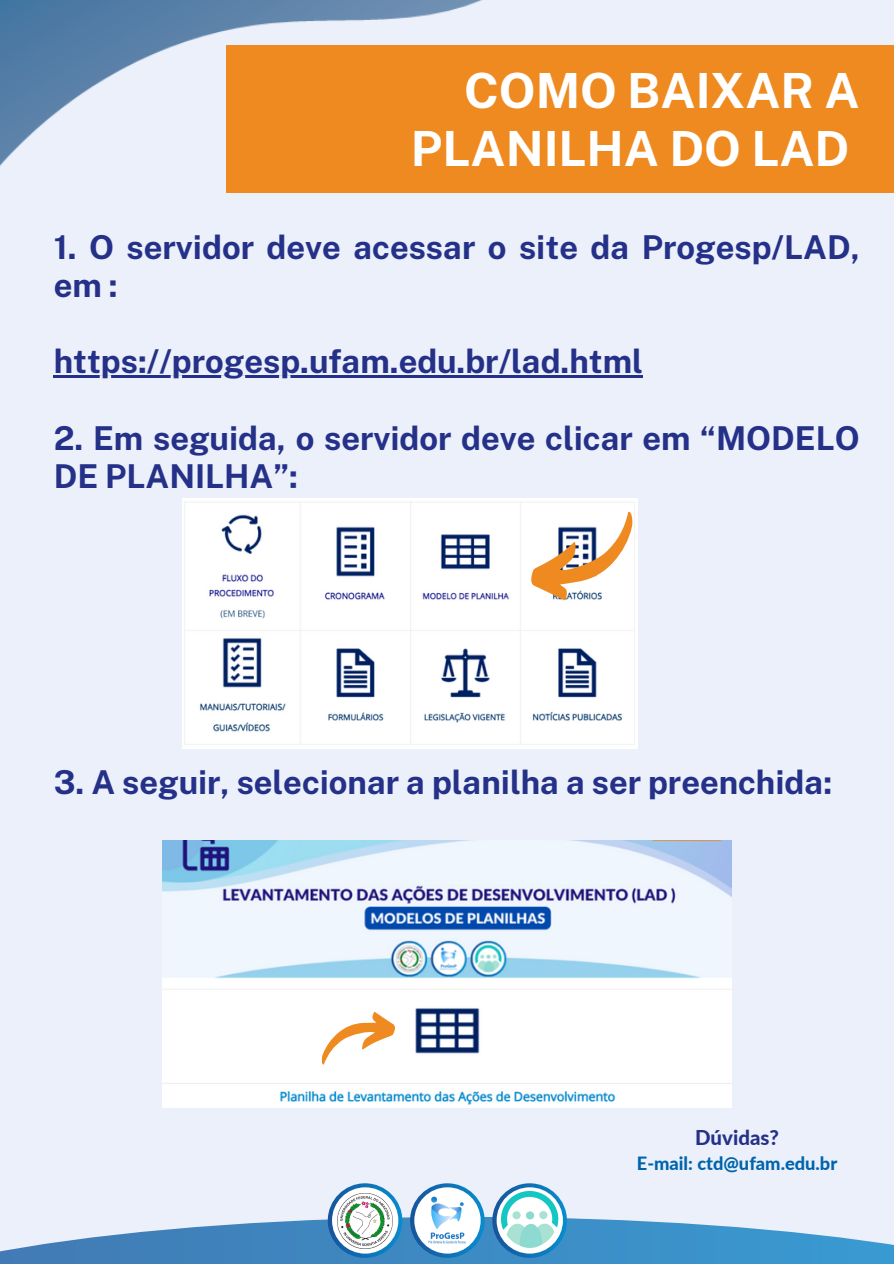
<style>
.page{position:relative;width:894px;height:1264px;background:#fff}
.page>*{position:absolute;margin:0;border:0;box-sizing:border-box;transform-origin:0 0}
.t1{font:700 48.45px/57.3px "Public Sans";color:#fff;text-align:right}
.t2{font:700 32.85px/38.2px "Public Sans";color:#253188}
.t3{font:800 20.4px "Lato";color:#253188}
.t4{font:800 18.3px "Lato";color:#0064ac}
</style>
<div class="page">
<div style="left:0;top:506px;width:893px;height:710px;background:#ebf0fa"></div>
<div style="left:0;top:0;width:893px;height:506px;background:#ebf0fa"></div>
<div style="left:226px;top:46px;width:667px;height:147px;background:#ef8a20"></div>
<hr style="left:54px;top:376px;width:588px;height:2px;background:#253188">
<svg style="left:0;top:1216px;width:893px;height:47px;background:#6ba5d1"></svg>
<svg style="left:327px;top:1183px;width:75px;height:74px"></svg>
<div style="left:332px;top:1187px;width:66px;height:66px;background:#fff;border-radius:50%"></div>
<svg style="left:410px;top:1183px;width:74px;height:74px"></svg>
<div style="left:414px;top:1187px;width:66px;height:66px;background:#fff;border-radius:50%"></div>
<svg style="left:492px;top:1183px;width:74px;height:74px"></svg>
<svg style="left:496px;top:1187px;width:66px;height:66px"></svg>
<img style="left:501px;top:1191px;width:57px;height:58px">
<img style="left:428px;top:1196px;width:37px;height:47px">
<img style="left:337px;top:1193px;width:55px;height:58px">
<img style="left:0;top:0;width:532px;height:253px">
<img style="left:183px;top:499px;width:454px;height:249px">
<svg style="left:525px;top:506px;width:126px;height:105px"></svg>
<img style="left:162px;top:841px;width:568px;height:266px">
<svg style="left:311px;top:1006px;width:87px;height:62px"></svg>
<h2 class="t1" style="left:411px;top:62px;width:450px">COMO BAIXAR A<br>PLANILHA DO LAD</h2>
<h1 class="t2" style="left:54px;top:227px;width:807px">1. O servidor deve acessar o site da Progesp/LAD, em:</h1>
<h2 class="t2" style="left:54px;top:342px;width:590px">https://progesp.ufam.edu.br/lad.html</h2>
<h2 class="t2" style="left:54px;top:419px;width:807px">2. Em seguida, o servidor deve clicar em “MODELO<br>DE PLANILHA”:</h2>
<h2 class="t2" style="left:54px;top:763px;width:779px">3. A seguir, selecionar a planilha a ser preenchida:</h2>
<p class="t3" style="left:695px;top:1125px;width:85px">Dúvidas?</p>
<p class="t4" style="left:636px;top:1151px;width:202px">E-mail: ctd@ufam.edu.br</p>
</div>
